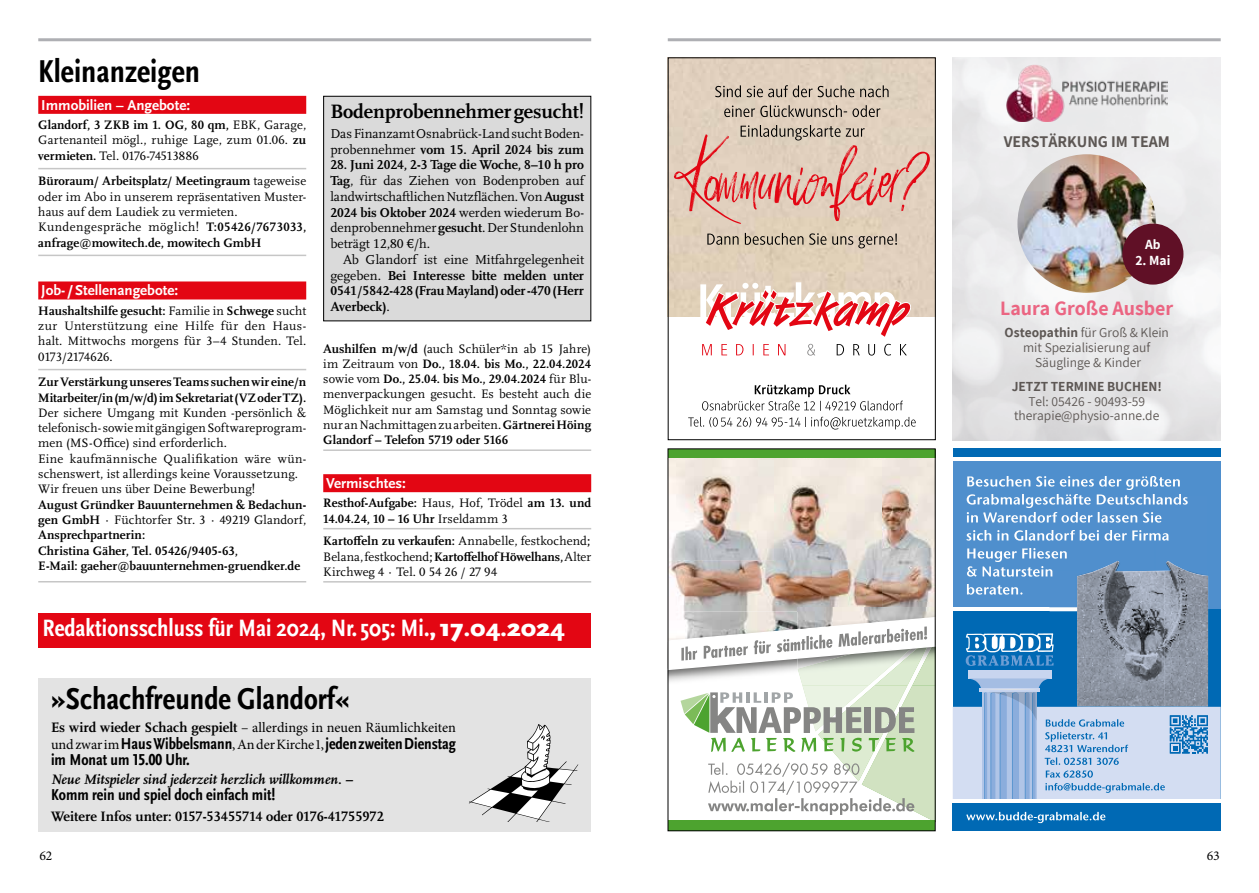
<style>
.page{position:relative;width:1259px;height:893px;background:#fff}
.page>*{position:absolute;margin:0;border:0;box-sizing:border-box;transform-origin:0 0}
.t1{font:700 condensed 33px "Scala Sans OT";color:#000}
.t2{font:700 condensed 31.5px "Scala Sans OT";color:#000}
.t3{font:700 condensed 24.75px "Scala Sans OT";color:#fff}
.t4{font:700 20.25px "Scala OT";letter-spacing:-.005em;color:#000}
.t5{font:700 19.95px "Assistant";color:#eb6582}
.t6{font:700 condensed 16.5px/16.5px "Scala Sans OT";color:#000}
.t7{font:700 15.9px "Assistant";color:#5d5754}
.t8{font:700 15px "Scala Sans OT";color:#fff}
.t9{font:14.25px "Minion Pro";color:#000}
.t10{font:700 14.25px "Scala OT";color:#000}
.t11{font:italic 700 14.25px "Scala OT";color:#000}
.t12{font:700 13.65px "Assistant";color:#fff}
.t13{font:13.5px/15.8px "Scala OT";letter-spacing:-.005em;color:#000}
.t14{font:700 13.5px/15.8px "Scala OT";letter-spacing:-.005em;color:#000;text-align:justify}
.t15{font:13.5px/14.7px "Assistant";color:#5d5754;text-align:center}
.t16{font:700 13.5px "Assistant";color:#5d5754}
.t17{font:13.5px "Minion Pro";color:#000}
.t18{font:12.75px/15.3px "Scala OT";letter-spacing:.01em;color:#000;text-align:justify}
.t19{font:700 12.75px/15.3px "Scala OT";letter-spacing:.005em;color:#000}
.s1{font-weight:700}
.s2{font-weight:400}
.s3{font-weight:900;font-stretch:normal}
.s4{font-family:"Scala OT";font-weight:700}
.s5{font-family:"Minion Pro";font-weight:400;font-stretch:normal;font-size:14.25px}
</style>
<div class="page">
<hr style="left:668px;top:38px;width:552px;height:3px;background:#aeafb3">
<hr style="left:38px;top:38px;width:553px;height:3px;background:#aeafb3">
<div style="left:38px;top:613px;width:553px;height:34px;background:#e30613"></div>
<div style="left:668px;top:449px;width:267px;height:11px;background:#4da32f"></div>
<div style="left:668px;top:820px;width:267px;height:11px;background:#4da32f"></div>
<img style="left:670px;top:460px;width:105px;height:100px">
<img style="left:775px;top:460px;width:107px;height:100px">
<img style="left:882px;top:460px;width:51px;height:148px">
<img style="left:670px;top:560px;width:212px;height:51px">
<img style="left:797px;top:608px;width:136px;height:7px">
<img style="left:670px;top:458px;width:263px;height:2px">
<img style="left:683px;top:611px;width:114px;height:4px">
<svg style="left:670px;top:615px;width:263px;height:205px"></svg>
<div style="left:952px;top:449px;width:268px;height:358px;background:#0069b4"></div>
<div style="left:952px;top:460px;width:268px;height:148px;background:#4f8fcd"></div>
<hr style="left:952px;top:457px;width:268px;height:4px;background:#fff">
<svg style="left:966px;top:476px;width:221px;height:47px"></svg>
<svg style="left:966px;top:530px;width:202px;height:11px"></svg>
<div style="left:953px;top:800px;width:267px;height:31px;background:#0069b4"></div>
<svg style="left:952px;top:548px;width:268px;height:275px"></svg>
<hr style="left:952px;top:799px;width:268px;height:3px;background:#fff">
<div style="left:38px;top:678px;width:553px;height:153px;background:#e3e3e3"></div>
<svg style="left:469px;top:724px;width:109px;height:97px"></svg>
<div style="left:324px;top:96px;width:267px;height:225px;background:#dadada"></div>
<div style="left:323px;top:96px;width:268px;height:225px;border:1px solid #000"></div>
<div style="left:38px;top:96px;width:268px;height:18px;background:#e30613"></div>
<hr style="left:38px;top:168px;width:268px;height:1px;background:#c6c6c6">
<hr style="left:38px;top:255px;width:268px;height:1px;background:#c6c6c6">
<div style="left:38px;top:281px;width:268px;height:18px;background:#e30613"></div>
<hr style="left:38px;top:369px;width:268px;height:1px;background:#c6c6c6">
<hr style="left:38px;top:581px;width:268px;height:1px;background:#c6c6c6">
<div style="left:670px;top:59px;width:263px;height:258px;background:#e1d0bd"></div>
<svg style="left:702px;top:385px;width:201px;height:26px"></svg>
<svg style="left:688px;top:417px;width:227px;height:13px"></svg>
<svg style="left:700px;top:282px;width:212px;height:74px"></svg>
<svg style="left:715px;top:85px;width:173px;height:12px;background:#b0a395"></svg>
<svg style="left:724px;top:105px;width:156px;height:12px;background:#aea193"></svg>
<svg style="left:674px;top:125px;width:256px;height:99px;background:#dcb5a6"></svg>
<svg style="left:707px;top:233px;width:190px;height:15px;background:#b7aa97"></svg>
<img style="left:952px;top:57px;width:268px;height:383px">
<img style="left:1017px;top:154px;width:139px;height:139px;border-radius:69px">
<div style="left:1122px;top:224px;width:61px;height:61px;background:#601026;border-radius:31px"></div>
<img style="left:1006px;top:64px;width:161px;height:58px">
<hr style="left:323px;top:449px;width:268px;height:2px;background:#c6c6c6">
<div style="left:323px;top:474px;width:268px;height:18px;background:#e30613"></div>
<hr style="left:323px;top:528px;width:268px;height:1px;background:#c6c6c6">
<hr style="left:323px;top:581px;width:268px;height:2px;background:#c6c6c6">
<h1 class="t1" style="left:38px;top:53px;width:163px">Kleinanzeigen</h1>
<p class="t8" style="left:41px;top:96px;width:150px">Immobilien – Angebote:</p>
<p class="t18" style="left:38px;top:118px;width:269px"><span class="s1">Glandorf, 3 ZKB im 1. OG, 80 qm,</span> EBK, Garage, Gartenanteil mögl., ruhige Lage, zum 01.06. <span class="s1">zu vermieten.</span> Tel. 0176-74513886</p>
<p class="t18" style="left:38px;top:174px;width:269px;text-align:left"><span class="s1">Büroraum/ Arbeitsplatz/ Meetingraum</span> tageweise oder im Abo in unserem repräsentativen Muster&shy;haus auf dem Laudiek zu vermieten.<br>Kundengespräche möglich! <span class="s1">T:05426/7673033, anfrage@mowitech.de, mowitech GmbH</span></p>
<p class="t8" style="left:41px;top:282px;width:138px">Job-/Stellenangebote:</p>
<p class="t18" style="left:38px;top:303px;width:269px"><span class="s1">Haushaltshilfe gesucht:</span> Familie in <span class="s1">Schwege</span> sucht zur Unterstützung eine Hilfe für den Haus&shy;halt. Mittwochs morgens für 3–4 Stunden. Tel.<br>0173/2174626.</p>
<p class="t19" style="left:38px;top:375px;width:269px">Zur Verstärkung unseres Teams suchen wir eine/n<br>Mitarbeiter/in (m/w/d) im Sekretariat (VZ oder TZ).</p>
<p class="t18" style="left:38px;top:405px;width:269px;text-align:left">Der sichere Umgang mit Kunden -persönlich &amp; telefonisch- sowie mit gängigen Softwareprogram&shy;men (MS-Office) sind erforderlich.<br>Eine kaufmännische Qualifikation wäre wün&shy;schenswert, ist allerdings keine Voraussetzung.<br>Wir freuen uns über Deine Bewerbung!</p>
<p class="t19" style="left:38px;top:497px;width:269px">August Gründker Bauunternehmen &amp; Bedachun&shy;gen GmbH <span class="s2">· Füchtorfer Str. 3 · 49219 Glandorf, </span>Ansprechpartnerin:<br>Christina Gäher, Tel. 05426/9405-63,<br>E-Mail: gaeher@bauunternehmen-gruendker.de</p>
<h3 class="t4" style="left:330px;top:100px;width:255px">Bodenprobennehmer gesucht!</h3>
<p class="t13" style="left:330px;top:126px;width:255px">Das Finanzamt Osnabrück-Land sucht Boden&shy;probennehmer <span class="s1">vom 15. April 2024 bis zum</span></p>
<p class="t13" style="left:330px;top:157px;width:255px;text-align:justify"><span class="s1">28. Juni 2024, 2-3 Tage die Woche, 8–10 h pro Tag</span>, für das Ziehen von Bodenproben auf landwirtschaftlichen Nutzflächen. Von <span class="s1">August 2024 bis Oktober 2024</span> werden wiederum Bo&shy;denprobennehmer <span class="s1">gesucht</span>. Der Stundenlohn beträgt 12,80 €/h.</p>
<p class="t14" style="left:330px;top:252px;width:255px;text-indent:13px"><span class="s2">Ab Glandorf ist eine Mitfahrgelegenheit gegeben.</span> Bei Interesse bitte melden unter 0541/5842-428 (Frau Mayland) oder -470 (Herr Averbeck)<span class="s2">.</span></p>
<p class="t18" style="left:323px;top:341px;width:269px"><span class="s1">Aushilfen m/w/d</span> (auch Schüler*in ab 15 Jahre) im Zeitraum von <span class="s1">Do., 18.04. bis Mo., 22.04.2024 </span>sowie vom <span class="s1">Do., 25.04. bis Mo., 29.04.2024</span> für Blu&shy;menverpackungen gesucht. Es besteht auch die Möglichkeit nur am Samstag und Sonntag sowie nur an Nachmittagen zu arbeiten. <span class="s1">Gärtnerei Höing Glandorf – Telefon 5719 oder 5166</span></p>
<p class="t8" style="left:326px;top:475px;width:81px">Vermischtes:</p>
<p class="t19" style="left:323px;top:496px;width:269px">Resthof-Aufgabe: <span class="s2">Haus, Hof, Trödel</span> am 13. und<br>14.04.24, 10 – 16 Uhr <span class="s2">Irseldamm 3</span></p>
<p class="t18" style="left:323px;top:534px;width:269px"><span class="s1">Kartoffeln zu verkaufen:</span> Annabelle, festkochend<span class="s1">; </span>Belana, festkochend<span class="s1">; Kartoffelhof Höwelhans,</span> Alter Kirchweg 4 · Tel. 0 54 26 / 27 94</p>
<h3 class="t3" style="left:43px;top:614px;width:523px">Redaktionsschluss für Mai 2024, Nr.505: Mi.<span class="s3">, 17.04.2024</span></h3>
<h2 class="t2" style="left:51px;top:682px;width:300px">»Schachfreunde Glandorf«</h2>
<p class="t9" style="left:51px;top:718px;width:406px"><span class="s4">Es wird wieder Schach gespielt</span> – allerdings in neuen Räumlichkeiten</p>
<p class="t6" style="left:51px;top:735px;width:406px"><span class="s5">und zwar im</span> Haus Wibbelsmann<span class="s5">, An der Kirche 1,</span> jeden zweiten Dienstag im Monat um 15.00 Uhr.</p>
<p class="t11" style="left:51px;top:771px;width:303px">Neue Mitspieler sind jederzeit herzlich willkommen. –</p>
<p class="t6" style="left:51px;top:787px;width:226px">Komm rein und spiel doch einfach mit!</p>
<p class="t10" style="left:51px;top:808px;width:334px">Weitere Infos unter: 0157-53455714 oder 0176-41755972</p>
<p class="t7" style="left:1003px;top:130px;width:168px">VERSTÄRKUNG IM TEAM</p>
<p class="t12" style="left:1145px;top:235px;width:17px">Ab</p>
<p class="t12" style="left:1135px;top:251px;width:37px">2. Mai</p>
<h3 class="t5" style="left:1000px;top:294px;width:175px">Laura Große Ausber</h3>
<p class="t15" style="left:1004px;top:325px;width:166px"><span class="s1">Osteopathin</span> für Groß &amp; Klein mit Spezialisierung auf<br>Säuglinge &amp; Kinder</p>
<p class="t16" style="left:1011px;top:377px;width:152px">JETZT TERMINE BUCHEN!</p>
<p class="t15" style="left:1014px;top:393px;width:147px">Tel: 05426 - 90493-59 therapie@physio-anne.de</p>
<p class="t17" style="left:39px;top:846px;width:14px">62</p>
<p class="t17" style="left:1207px;top:846px;width:14px">63</p>
</div>
